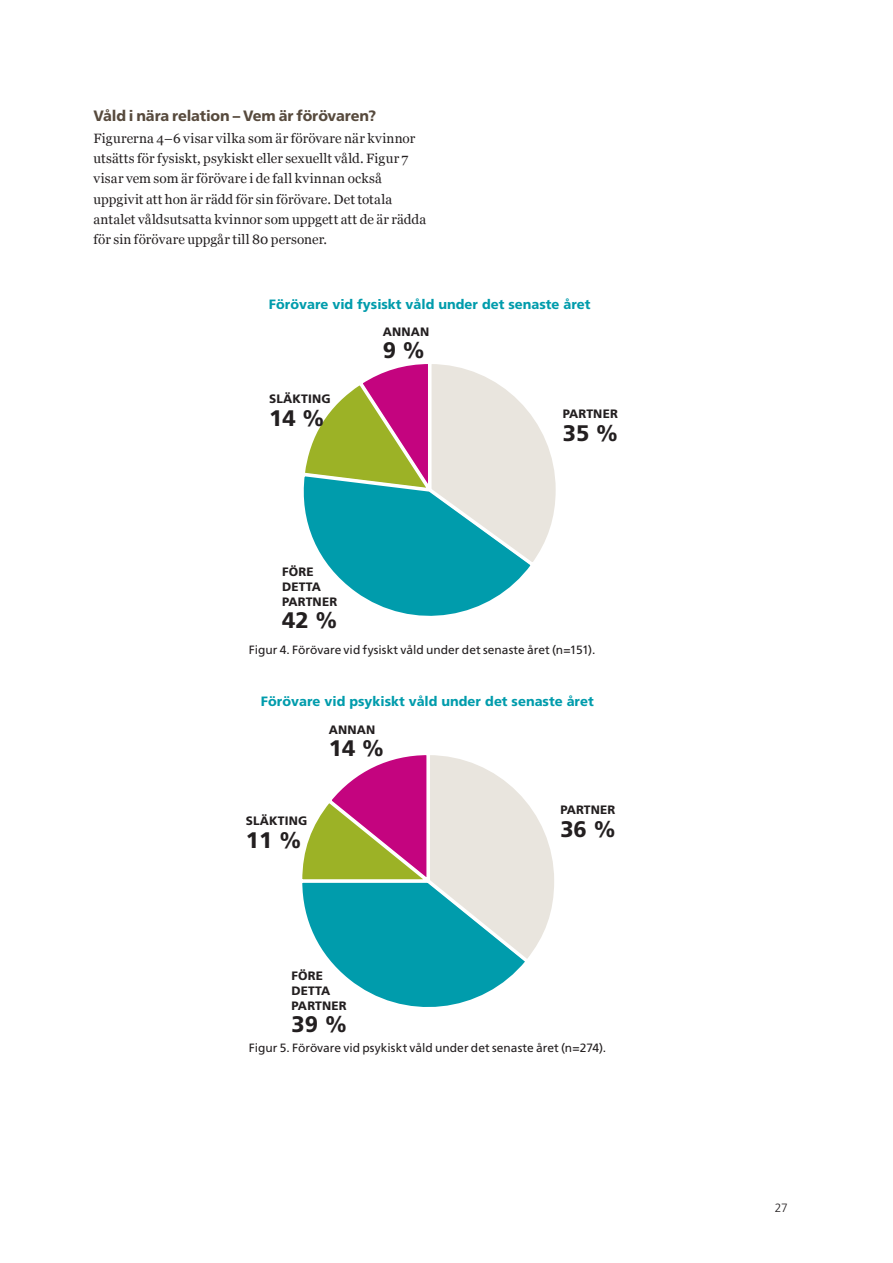
<style>
.page{position:relative;width:893px;height:1263px;background:#fff}
.page>*{position:absolute;margin:0;border:0;box-sizing:border-box;transform-origin:0 0}
.Diagram_svart{font:800 22.5px "Frutiger SLLOTF";color:#231f20}
.Rubrik_3{font:800 15px "Frutiger SLLOTF";letter-spacing:-.015em;color:#574a3d}
.Text_1_utan_indrag{font:13.5px/20.2px "Georgia";letter-spacing:.01em;color:#231f20}
.Diagramrubrik{font:800 13.5px "Frutiger SLLOTF";color:#009cac}
.Diagram_svart-2{font:800 12.15px/15px "Frutiger SLLOTF";letter-spacing:.015em;color:#231f20}
.Tabelltext{font:12px "Frutiger SLLOTF";color:#231f20}
.t1{font:300 12px "Frutiger SLLOTF";color:#231f20}
</style>
<div class="page">
<svg style="left:303px;top:364px;width:253px;height:252px"></svg>
<svg style="left:302px;top:755px;width:252px;height:252px"></svg>
<h1 class="Rubrik_3" style="left:94px;top:107px;width:284px">Våld i nära relation – Vem är förövaren?</h1>
<p class="Text_1_utan_indrag" style="left:94px;top:127px;width:334px">Figurerna 4–6 visar vilka som är förövare när kvinnor utsätts för fysiskt, psykiskt eller sexuellt våld. Figur 7 visar vem som är förövare i de fall kvinnan också uppgivit att hon är rädd för sin förövare. Det totala antalet våldsutsatta kvinnor som uppgett att de är rädda för sin förövare uppgår till 80 personer.</p>
<h1 class="Diagramrubrik" style="left:269px;top:296px;width:323px">Förövare vid fysiskt våld under det senaste året</h1>
<p class="Diagram_svart-2" style="left:269px;top:391px;width:63px">SLÄKTING</p>
<p class="Diagram_svart" style="left:269px;top:404px;width:57px">14 %</p>
<p class="Diagram_svart-2" style="left:383px;top:324px;width:48px">ANNAN</p>
<p class="Diagram_svart" style="left:383px;top:337px;width:44px">9 %</p>
<p class="Diagram_svart-2" style="left:563px;top:407px;width:57px">PARTNER</p>
<p class="Diagram_svart" style="left:563px;top:420px;width:57px">35 %</p>
<p class="Diagram_svart-2" style="left:282px;top:564px;width:57px">FÖRE<br>DETTA<br>PARTNER</p>
<p class="Diagram_svart" style="left:282px;top:607px;width:57px">42 %</p>
<p class="Tabelltext" style="left:249px;top:643px;width:348px">Figur 4. Förövare vid fysiskt våld under det senaste året (n=151).</p>
<h1 class="Diagramrubrik" style="left:261px;top:693px;width:334px">Förövare vid psykiskt våld under det senaste året</h1>
<p class="Diagram_svart-2" style="left:329px;top:722px;width:48px">ANNAN</p>
<p class="Diagram_svart" style="left:329px;top:735px;width:57px">14 %</p>
<p class="Diagram_svart-2" style="left:246px;top:813px;width:63px">SLÄKTING</p>
<p class="Diagram_svart" style="left:246px;top:826px;width:57px">11 %</p>
<p class="Diagram_svart-2" style="left:560px;top:802px;width:57px">PARTNER</p>
<p class="Diagram_svart" style="left:560px;top:815px;width:57px">36 %</p>
<p class="Diagram_svart-2" style="left:292px;top:968px;width:57px">FÖRE<br>DETTA<br>PARTNER</p>
<p class="Diagram_svart" style="left:292px;top:1011px;width:57px">39 %</p>
<p class="Tabelltext" style="left:249px;top:1041px;width:359px">Figur 5. Förövare vid psykiskt våld under det senaste året (n=274).</p>
<p class="t1" style="left:775px;top:1201px;width:15px">27</p>
</div>
